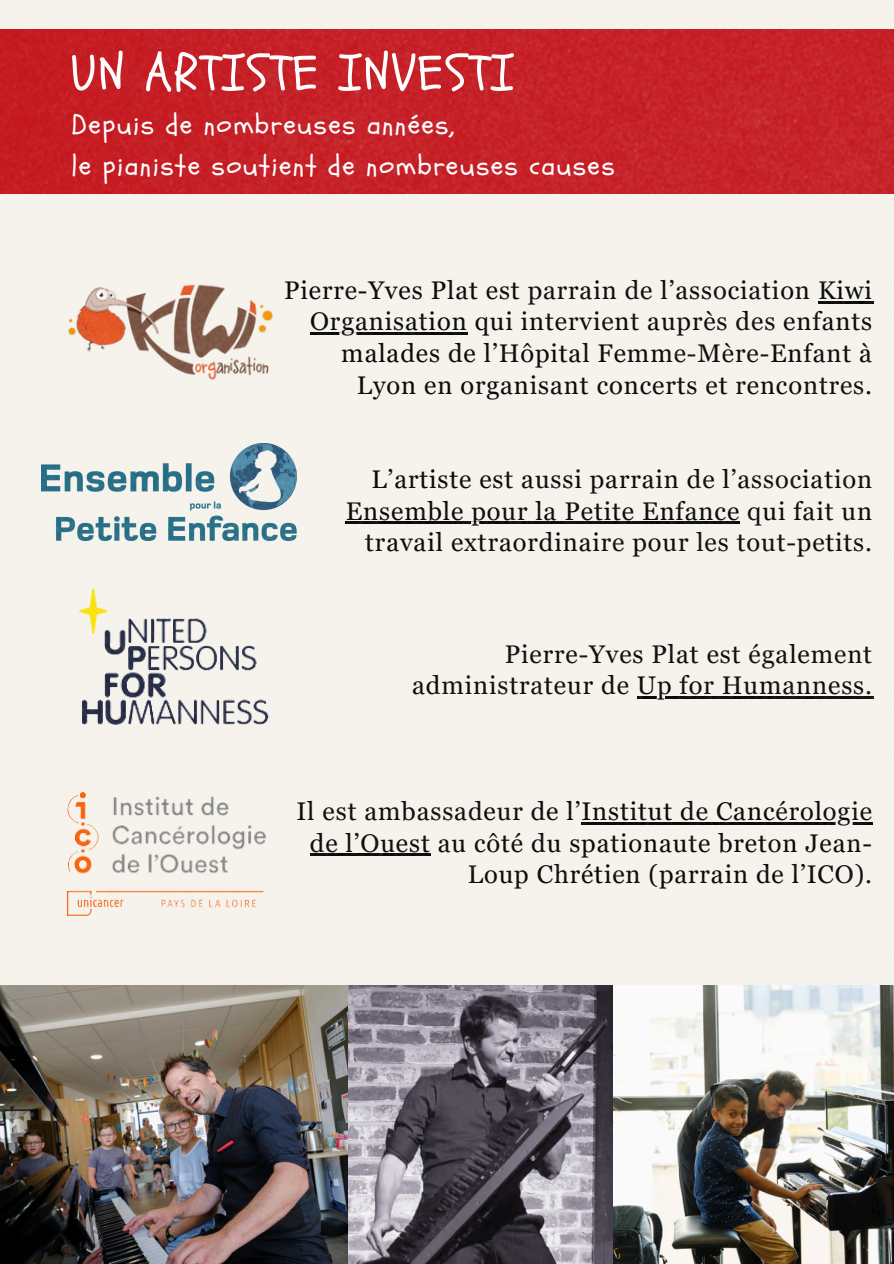
<style>
.page{position:relative;width:894px;height:1264px;background:#fff}
.page>*{position:absolute;margin:0;border:0;box-sizing:border-box;transform-origin:0 0}
.t1{font:50.7px "Schoolbell";letter-spacing:.05em;color:#fff}
.t2{font:28.2px "Schoolbell";letter-spacing:.05em;color:#fff}
.t3{font:25.5px/31.5px "Georgia Pro";letter-spacing:.035em;color:#000;text-align:right}
</style>
<div class="page">
<img style="left:0;top:0;width:893px;height:985px">
<img style="left:0;top:985px;width:348px;height:278px">
<img style="left:612px;top:985px;width:281px;height:278px">
<img style="left:348px;top:985px;width:264px;height:278px">
<p class="t1" style="left:71px;top:40px;width:443px">UN ARTISTE INVESTI</p>
<p class="t2" style="left:71px;top:106px;width:384px">Depuis de nombreuses années,</p>
<p class="t2" style="left:71px;top:147px;width:544px">le pianiste soutient de nombreuses causes</p>
<p class="t3" style="left:284px;top:274px;width:589px">Pierre-Yves Plat est parrain de l’association Kiwi</p>
<h1 class="t3" style="left:310px;top:306px;width:563px">Organisation qui intervient auprès des enfants malades de l’Hôpital Femme-Mère-Enfant à<br>Lyon en organisant concerts et rencontres.</h1>
<h1 class="t3" style="left:371px;top:463px;width:502px">L’artiste est aussi parrain de l’association</h1>
<p class="t3" style="left:345px;top:495px;width:527px">Ensemble pour la Petite Enfance qui fait un travail extraordinaire pour les tout-petits.</p>
<p class="t3" style="left:504px;top:638px;width:369px">Pierre-Yves Plat est également</p>
<p class="t3" style="left:412px;top:669px;width:461px">administrateur de Up for Humanness.</p>
<p class="t3" style="left:296px;top:795px;width:577px">Il est ambassadeur de l’Institut de Cancérologie</p>
<p class="t3" style="left:310px;top:827px;width:563px">de l’Ouest au côté du spationaute breton Jean-<br>Loup Chrétien (parrain de l’ICO).</p>
</div>
